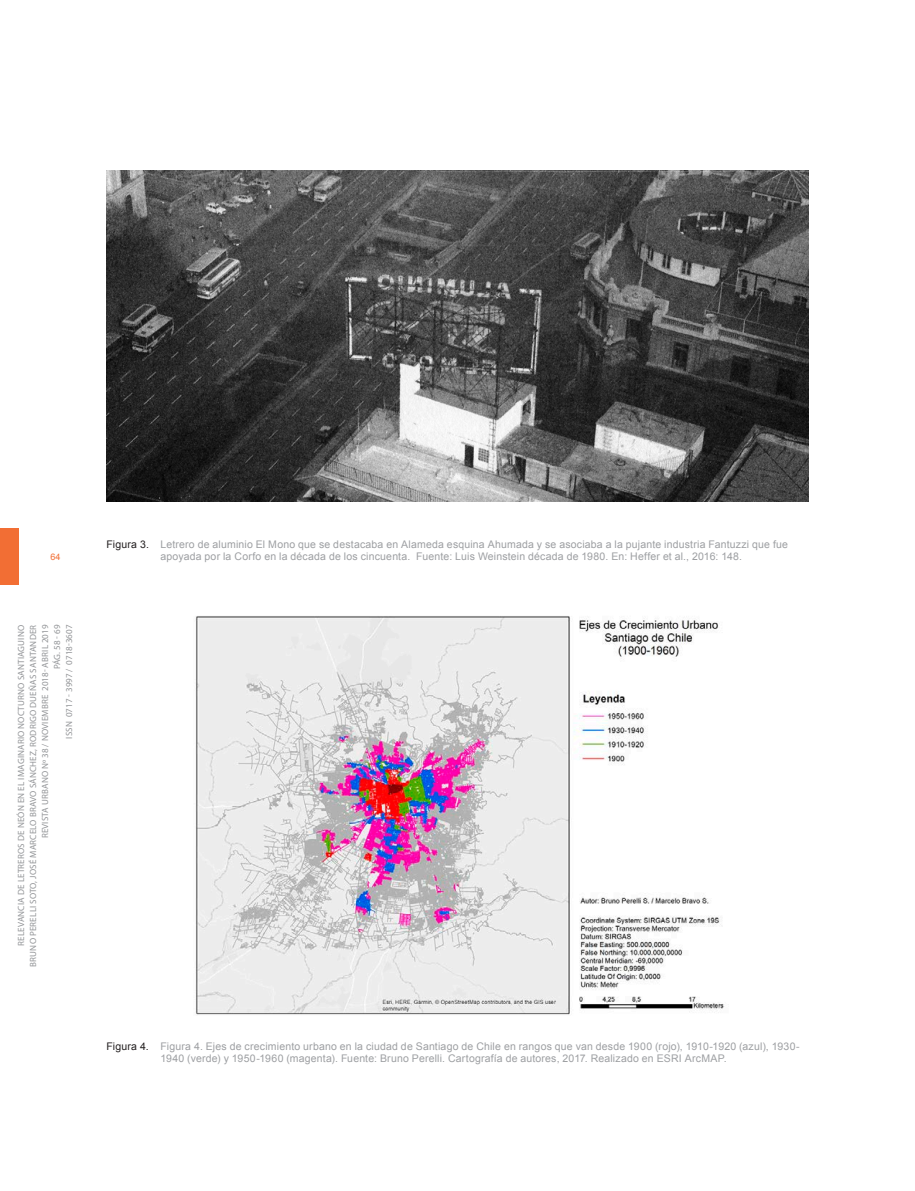
<style>
.page{position:relative;width:915px;height:1191px;background:#fff}
.page>*{position:absolute;margin:0;border:0;box-sizing:border-box;transform-origin:0 0}
._07_Pie_Foto{font:10.5px/12.6px "Arial";letter-spacing:.015em;color:#9d9fa2}
.t1{font:9px/12px "Myriad Pro";letter-spacing:.02em;color:#939598;text-align:right}
.t2{font:9px "Arial";color:#f26e34}
.s1{color:#231f20}
</style>
<div class="page">
<div style="left:0;top:528px;width:19px;height:56px;background:#f26e34"></div>
<img style="left:106px;top:170px;width:702px;height:332px">
<img style="left:195px;top:616px;width:530px;height:399px">
<p class="t2" style="left:51px;top:550px;width:12px">64</p>
<p class="t1" style="left:15px;top:966px;width:343px;rotate:-90deg">RELEVANCIA DE LETREROS DE NEÓN EN EL IMAGINARIO NOCTURNO SANTIAGUINO BRUNO PERELLI SOTO, JOSÉ MARCELO BRAVO SÁNCHEZ, RODRIGO DUEÑAS SANTANDER REVISTA URBANO Nº 38 / NOVIEMBRE 2018- ABRIL 2019<br>PÁG. 58 - 69<br>ISSN 0717 - 3997 / 0718-3607</p>
<p class="_07_Pie_Foto" style="left:160px;top:538px;width:629px;text-indent:-54px"><span class="s1">Figura 3.</span> Letrero de aluminio El Mono que se destacaba en Alameda esquina Ahumada y se asociaba a la pujante industria Fantuzzi que fue apoyada por la Corfo en la década de los cincuenta. Fuente: Luis Weinstein década de 1980. En: Heffer et al., 2016: 148.</p>
<p class="_07_Pie_Foto" style="left:160px;top:1040px;width:640px;text-indent:-54px"><span class="s1">Figura 4.</span> Figura 4. Ejes de crecimiento urbano en la ciudad de Santiago de Chile en rangos que van desde 1900 (rojo), 1910-1920 (azul), 1930-<br>1940 (verde) y 1950-1960 (magenta). Fuente: Bruno Perelli. Cartografía de autores, 2017. Realizado en ESRI ArcMAP.</p>
</div>
